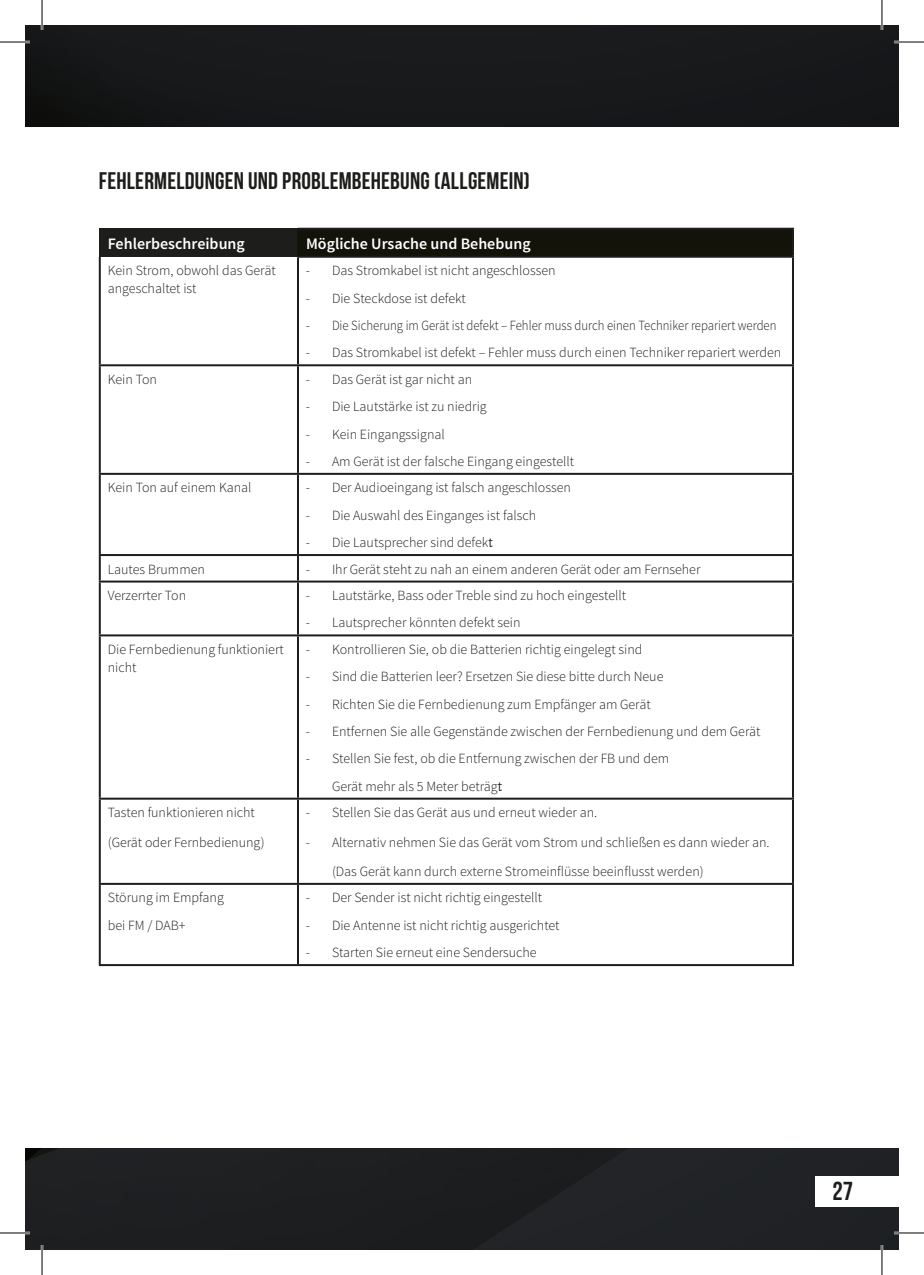
<style>
.page{position:relative;width:924px;height:1275px;background:#fff}
.page>*{position:absolute;margin:0;border:0;box-sizing:border-box;transform-origin:0 0}
.t1{font:26px "Bebas Neue";color:#1d1d1b}
.t2{font:24px "Bebas Neue";letter-spacing:.005em;color:#1d1d1b}
.t3{font:600 16px "Source Sans Pro";color:#fff}
.t4{font:300 14px/18px "Source Sans Pro";color:#1d1d1b}
.s1{font-family:"Quay Sans ITC Std";font-weight:400}
</style>
<div class="page">
<div style="left:25px;top:1148px;width:430px;height:102px;background:#1e1f21"></div>
<div style="left:455px;top:1148px;width:443px;height:102px;background:#202226"></div>
<div style="left:182px;top:25px;width:716px;height:102px;background:#18191b"></div>
<div style="left:182px;top:80px;width:67px;height:47px;background:#17181a"></div>
<img style="left:25px;top:25px;width:157px;height:102px">
<div style="left:815px;top:1176px;width:83px;height:30px;background:#fff"></div>
<div style="left:100px;top:229px;width:198px;height:28px;background:#1d1d1b"></div>
<div style="left:298px;top:229px;width:494px;height:28px;background:#13130a"></div>
<hr style="left:298px;top:228px;width:495px;height:2px;background:#1d1d1b">
<hr style="left:791px;top:230px;width:2px;height:26px;background:#1d1d1b">
<hr style="left:99px;top:257px;width:2px;height:107px;background:#1d1d1b">
<hr style="left:297px;top:256px;width:496px;height:2px;background:#1d1d1b">
<hr style="left:297px;top:258px;width:2px;height:106px;background:#1d1d1b">
<hr style="left:791px;top:258px;width:2px;height:106px;background:#1d1d1b">
<hr style="left:99px;top:364px;width:199px;height:2px;background:#1d1d1b">
<hr style="left:99px;top:366px;width:2px;height:107px;background:#1d1d1b">
<hr style="left:298px;top:364px;width:495px;height:2px;background:#1d1d1b">
<hr style="left:297px;top:366px;width:2px;height:107px;background:#1d1d1b">
<hr style="left:791px;top:366px;width:2px;height:107px;background:#1d1d1b">
<hr style="left:99px;top:473px;width:199px;height:2px;background:#1d1d1b">
<hr style="left:99px;top:475px;width:2px;height:79px;background:#1d1d1b">
<hr style="left:298px;top:473px;width:495px;height:2px;background:#1d1d1b">
<hr style="left:297px;top:475px;width:2px;height:79px;background:#1d1d1b">
<hr style="left:791px;top:475px;width:2px;height:79px;background:#1d1d1b">
<hr style="left:99px;top:554px;width:199px;height:2px;background:#1d1d1b">
<hr style="left:99px;top:556px;width:2px;height:24px;background:#1d1d1b">
<hr style="left:298px;top:554px;width:495px;height:2px;background:#1d1d1b">
<hr style="left:297px;top:556px;width:2px;height:24px;background:#1d1d1b">
<hr style="left:791px;top:556px;width:2px;height:24px;background:#1d1d1b">
<hr style="left:99px;top:580px;width:199px;height:2px;background:#1d1d1b">
<hr style="left:99px;top:582px;width:2px;height:52px;background:#1d1d1b">
<hr style="left:298px;top:580px;width:495px;height:2px;background:#1d1d1b">
<hr style="left:297px;top:582px;width:2px;height:52px;background:#1d1d1b">
<hr style="left:791px;top:582px;width:2px;height:52px;background:#1d1d1b">
<hr style="left:99px;top:634px;width:199px;height:2px;background:#1d1d1b">
<hr style="left:99px;top:636px;width:2px;height:161px;background:#1d1d1b">
<hr style="left:298px;top:634px;width:495px;height:2px;background:#1d1d1b">
<hr style="left:297px;top:636px;width:2px;height:161px;background:#1d1d1b">
<hr style="left:791px;top:636px;width:2px;height:161px;background:#1d1d1b">
<hr style="left:99px;top:797px;width:199px;height:2px;background:#1d1d1b">
<hr style="left:99px;top:799px;width:2px;height:84px;background:#1d1d1b">
<hr style="left:298px;top:797px;width:495px;height:2px;background:#1d1d1b">
<hr style="left:297px;top:799px;width:2px;height:84px;background:#1d1d1b">
<hr style="left:791px;top:799px;width:2px;height:84px;background:#1d1d1b">
<hr style="left:99px;top:883px;width:199px;height:2px;background:#1d1d1b">
<hr style="left:99px;top:885px;width:2px;height:79px;background:#1d1d1b">
<hr style="left:298px;top:883px;width:495px;height:2px;background:#1d1d1b">
<hr style="left:297px;top:885px;width:2px;height:79px;background:#1d1d1b">
<hr style="left:791px;top:885px;width:2px;height:79px;background:#1d1d1b">
<hr style="left:99px;top:964px;width:199px;height:2px;background:#1d1d1b">
<hr style="left:298px;top:964px;width:495px;height:2px;background:#1d1d1b">
<hr style="left:0;top:41px;width:30px;height:2px;background:#fff">
<hr style="left:893px;top:41px;width:30px;height:2px;background:#fff">
<hr style="left:0;top:1231px;width:30px;height:3px;background:#fff">
<hr style="left:893px;top:1231px;width:30px;height:3px;background:#fff">
<hr style="left:41px;top:0;width:2px;height:30px;background:#fff">
<hr style="left:41px;top:1245px;width:2px;height:30px;background:#fff">
<hr style="left:880px;top:0;width:2px;height:30px;background:#fff">
<hr style="left:880px;top:1245px;width:2px;height:30px;background:#fff">
<hr style="left:0;top:42px;width:30px;height:1px;background:#000">
<hr style="left:893px;top:42px;width:30px;height:1px;background:#000">
<hr style="left:0;top:1232px;width:30px;height:1px;background:#000">
<hr style="left:893px;top:1232px;width:30px;height:1px;background:#000">
<hr style="left:42px;top:0;width:1px;height:30px;background:#000">
<hr style="left:42px;top:1245px;width:1px;height:30px;background:#000">
<hr style="left:881px;top:0;width:1px;height:30px;background:#000">
<hr style="left:881px;top:1245px;width:1px;height:30px;background:#000">
<h2 class="t2" style="left:99px;top:168px;width:432px">FEHLERMELDUNGEN UND PROBLEMBEHEBUNG (ALLGEMEIN)</h2>
<p class="t3" style="left:108px;top:233px;width:138px">Fehlerbeschreibung</p>
<p class="t3" style="left:306px;top:233px;width:226px">Mögliche Ursache und Behebung</p>
<p class="t4" style="left:108px;top:262px;width:169px">Kein Strom, obwohl das Gerät angeschaltet ist</p>
<p class="t4" style="left:306px;top:262px;width:251px">- Das Stromkabel ist nicht angeschlossen</p>
<p class="t4" style="left:306px;top:289px;width:161px">- Die Steckdose ist defekt</p>
<p class="t4" style="left:306px;top:316px;width:472px">- Die Sicherung im Gerät ist defekt – Fehler muss durch einen Techniker repariert werden</p>
<p class="t4" style="left:306px;top:344px;width:476px">- Das Stromkabel ist defekt – Fehler muss durch einen Techniker repariert werden</p>
<p class="t4" style="left:108px;top:370px;width:51px">Kein Ton</p>
<p class="t4" style="left:306px;top:370px;width:167px">- Das Gerät ist gar nicht an</p>
<p class="t4" style="left:306px;top:397px;width:182px">- Die Lautstärke ist zu niedrig</p>
<p class="t4" style="left:306px;top:425px;width:140px">- Kein Eingangssignal</p>
<p class="t4" style="left:306px;top:452px;width:269px">- Am Gerät ist der falsche Eingang eingestellt</p>
<p class="t4" style="left:108px;top:479px;width:145px">Kein Ton auf einem Kanal</p>
<p class="t4" style="left:306px;top:479px;width:266px">- Der Audioeingang ist falsch angeschlossen</p>
<p class="t4" style="left:306px;top:506px;width:231px">- Die Auswahl des Einganges ist falsch</p>
<p class="t4" style="left:306px;top:533px;width:188px">- Die Lautsprecher sind defek<span class="s1">t</span></p>
<p class="t4" style="left:108px;top:560px;width:99px">Lautes Brummen</p>
<p class="t4" style="left:306px;top:560px;width:396px">- Ihr Gerät steht zu nah an einem anderen Gerät oder am Fernseher</p>
<p class="t4" style="left:108px;top:586px;width:80px">Verzerrter Ton</p>
<p class="t4" style="left:306px;top:586px;width:321px">- Lautstärke, Bass oder Treble sind zu hoch eingestellt</p>
<p class="t4" style="left:306px;top:614px;width:216px">- Lautsprecher könnten defekt sein</p>
<p class="t4" style="left:108px;top:640px;width:177px">Die Fernbedienung funktioniert nicht</p>
<p class="t4" style="left:306px;top:640px;width:338px">- Kontrollieren Sie, ob die Batterien richtig eingelegt sind</p>
<p class="t4" style="left:306px;top:668px;width:359px">- Sind die Batterien leer? Ersetzen Sie diese bitte durch Neue</p>
<p class="t4" style="left:306px;top:695px;width:346px">- Richten Sie die Fernbedienung zum Empfänger am Gerät</p>
<p class="t4" style="left:306px;top:722px;width:456px">- Entfernen Sie alle Gegenstände zwischen der Fernbedienung und dem Gerät</p>
<p class="t4" style="left:332px;top:745px;width:338px;line-height:27.4px;text-indent:-26px">- Stellen Sie fest, ob die Entfernung zwischen der FB und dem<br>Gerät mehr als 5 Meter beträg<span class="s1">t</span></p>
<p class="t4" style="left:108px;top:798px;width:158px;line-height:29.4px">Tasten funktionieren nicht (Gerät oder Fernbedienung)</p>
<p class="t4" style="left:306px;top:803px;width:292px">- Stellen Sie das Gerät aus und erneut wieder an.</p>
<p class="t4" style="left:332px;top:827px;width:439px;line-height:29.4px;text-indent:-26px">- Alternativ nehmen Sie das Gerät vom Strom und schließen es dann wieder an. (Das Gerät kann durch externe Stromeinflüsse beeinflusst werden)</p>
<p class="t4" style="left:108px;top:884px;width:117px;line-height:27.4px">Störung im Empfang bei FM / DAB+</p>
<p class="t4" style="left:306px;top:889px;width:237px">- Der Sender ist nicht richtig eingestellt</p>
<p class="t4" style="left:306px;top:916px;width:255px">- Die Antenne ist nicht richtig ausgerichtet</p>
<p class="t4" style="left:306px;top:943px;width:232px">- Starten Sie erneut eine Sendersuche</p>
<h1 class="t1" style="left:832px;top:1176px;width:22px">27</h1>
</div>
